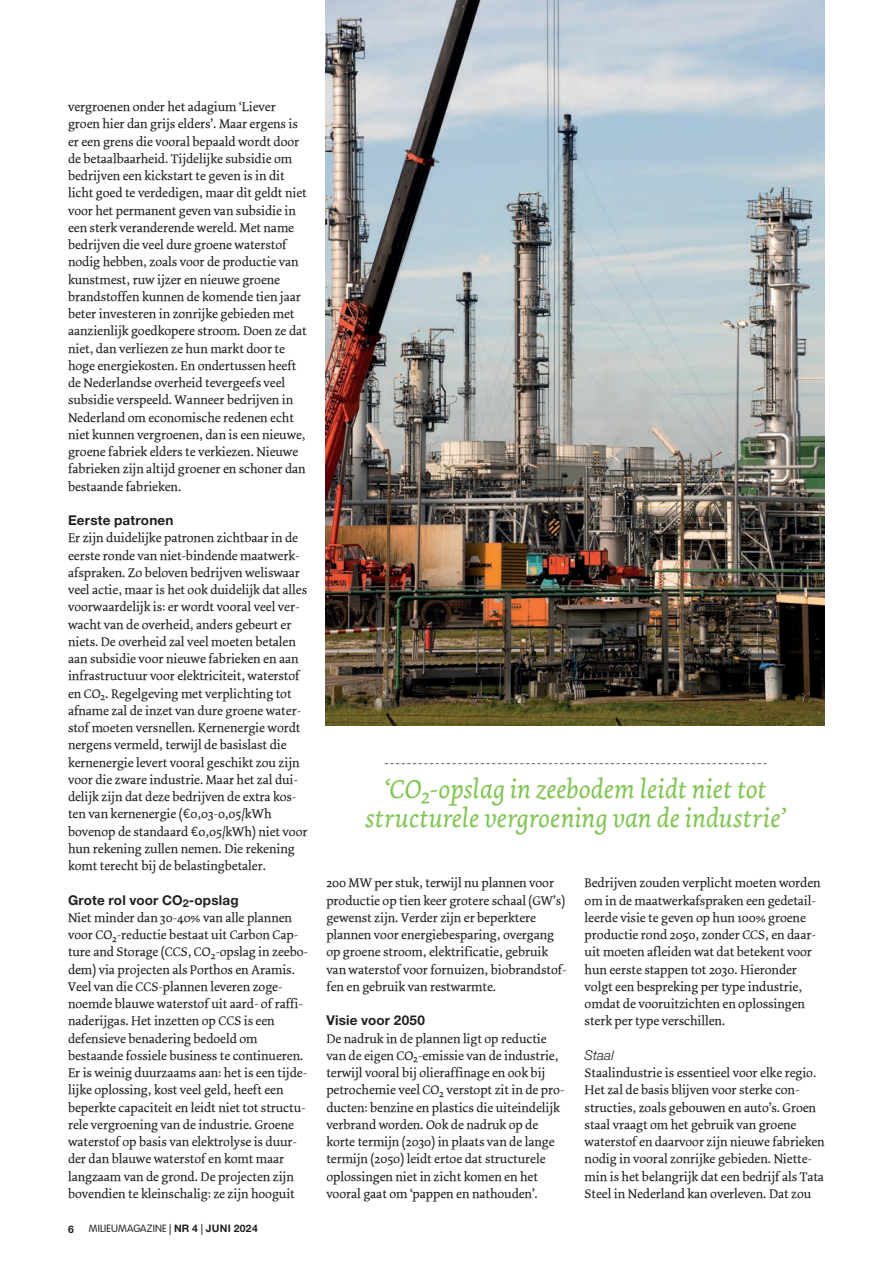
<style>
.page{position:relative;width:893px;height:1263px;background:#fff}
.page>*{position:absolute;margin:0;border:0;box-sizing:border-box;transform-origin:0 0}
.t1{font:italic 27px/28.5px "Dolly";color:#83c555;text-align:center}
.t2{font:700 13.5px "Helvetica Neue LT Std";letter-spacing:.015em;color:#231f20}
.t3{font:italic 300 13.5px "Helvetica Neue LT Std";letter-spacing:.005em;color:#231f20}
.t4{font:13.2px/17.2px "Dolly Roman";letter-spacing:-.005em;color:#231f20}
.t5{font:700 10.5px "Helvetica Neue LT Std";color:#231f20}
.t6{font:300 10.35px "VAG Rounded Std";letter-spacing:.02em;color:#231f20}
.s1{font-family:"Gotham Narrow"}
.s2{font-family:"Helvetica Neue LT Std";font-weight:700}
</style>
<div class="page">
<svg style="left:385px;top:763px;width:382px;height:1px"></svg>
<img style="left:326px;top:0;width:499px;height:726px">
<p class="t4" style="left:68px;top:98px;width:240px">vergroenen onder het adagium ‘Liever groen hier dan grijs elders’. Maar ergens is er een grens die vooral bepaald wordt door de betaalbaarheid. Tijdelijke subsidie om bedrijven een kickstart te geven is in dit licht goed te verdedigen, maar dit geldt niet voor het permanent geven van subsidie in een sterk veranderende wereld. Met name bedrijven die veel dure groene waterstof nodig hebben, zoals voor de productie van kunstmest, ruw ijzer en nieuwe groene brandstoffen kunnen de komende tien jaar beter investeren in zonrijke gebieden met aanzienlijk goedkopere stroom. Doen ze dat niet, dan verliezen ze hun markt door te hoge energiekosten. En ondertussen heeft de Nederlandse overheid tevergeefs veel subsidie verspeeld. Wanneer bedrijven in Nederland om economische redenen echt niet kunnen vergroenen, dan is een nieuwe, groene fabriek elders te verkiezen. Nieuwe fabrieken zijn altijd groener en schoner dan bestaande fabrieken.</p>
<p class="t2" style="left:68px;top:512px;width:107px">Eerste patronen</p>
<p class="t4" style="left:68px;top:530px;width:241px">Er zijn duidelijke patronen zichtbaar in de eerste ronde van niet-bindende maatwerk&shy;afspraken. Zo beloven bedrijven weliswaar veel actie, maar is het ook duidelijk dat alles voorwaardelijk is: er wordt vooral veel ver&shy;wacht van de overheid, anders gebeurt er niets. De overheid zal veel moeten betalen aan subsidie voor nieuwe fabrieken en aan infrastructuur voor elektriciteit, waterstof en CO<sub>2</sub>. Regelgeving met verplichting tot afname zal de inzet van dure groene water&shy;stof moeten versnellen. Kernenergie wordt nergens vermeld, terwijl de basislast die kernenergie levert vooral geschikt zou zijn voor die zware industrie. Maar het zal dui&shy;delijk zijn dat deze bedrijven de extra kos&shy;ten van kernenergie (<span class="s1">€</span>0,03-0,05/kWh bovenop de standaard <span class="s1">€</span>0,05/kWh) niet voor hun rekening zullen nemen. Die rekening komt terecht bij de belastingbetaler.</p>
<p class="t2" style="left:68px;top:891px;width:172px">Grote rol voor CO<sub>2</sub>-opslag</p>
<p class="t4" style="left:68px;top:909px;width:241px">Niet minder dan 30-40% van alle plannen voor CO<sub>2</sub>-reductie bestaat uit Carbon Cap&shy;ture and Storage (CCS, CO<sub>2</sub>-opslag in zeebo&shy;dem) via projecten als Porthos en Aramis.<br>Veel van die CCS-plannen leveren zoge&shy;noemde blauwe waterstof uit aard- of raffi&shy;naderijgas. Het inzetten op CCS is een defensieve benadering bedoeld om bestaande fossiele business te continueren.<br>Er is weinig duurzaams aan: het is een tijde&shy;lijke oplossing, kost veel geld, heeft een beperkte capaciteit en leidt niet tot structu&shy;rele vergroening van de industrie. Groene waterstof op basis van elektrolyse is duur&shy;der dan blauwe waterstof en komt maar langzaam van de grond. De projecten zijn bovendien te kleinschalig: ze zijn hooguit</p>
<p class="t5" style="left:68px;top:1222px;width:7px">6</p>
<p class="t6" style="left:89px;top:1223px;width:170px">MILIEUMAGAZINE | <span class="s2">NR 4</span> | <span class="s2">JUNI 2024</span></p>
<h1 class="t1" style="left:365px;top:775px;width:422px">‘CO<sub>2</sub>-opslag in zeebodem leidt niet tot structurele vergroening van de industrie’</h1>
<p class="t4" style="left:326px;top:875px;width:242px">200 MW per stuk, terwijl nu plannen voor productie op tien keer grotere schaal (GW’s) gewenst zijn. Verder zijn er beperktere plannen voor energiebesparing, overgang op groene stroom, elektrificatie, gebruik van waterstof voor fornuizen, biobrandstof&shy;fen en gebruik van restwarmte.</p>
<p class="t2" style="left:326px;top:1012px;width:100px">Visie voor 2050</p>
<p class="t4" style="left:326px;top:1030px;width:240px">De nadruk in de plannen ligt op reductie van de eigen CO<sub>2</sub>-emissie van de industrie, terwijl vooral bij olieraffinage en ook bij petrochemie veel CO<sub>2</sub> verstopt zit in de pro&shy;ducten: benzine en plastics die uiteindelijk verbrand worden. Ook de nadruk op de korte termijn (2030) in plaats van de lange termijn (2050) leidt ertoe dat structurele oplossingen niet in zicht komen en het vooral gaat om ‘pappen en nathouden’.</p>
<p class="t4" style="left:585px;top:875px;width:238px">Bedrijven zouden verplicht moeten worden om in de maatwerkafspraken een gedetail&shy;leerde visie te geven op hun 100% groene productie rond 2050, zonder CCS, en daar&shy;uit moeten afleiden wat dat betekent voor hun eerste stappen tot 2030. Hieronder volgt een bespreking per type industrie, omdat de vooruitzichten en oplossingen sterk per type verschillen.</p>
<p class="t3" style="left:585px;top:1047px;width:31px">Staal</p>
<p class="t4" style="left:585px;top:1064px;width:242px">Staalindustrie is essentieel voor elke regio.<br>Het zal de basis blijven voor sterke con&shy;structies, zoals gebouwen en auto’s. Groen staal vraagt om het gebruik van groene waterstof en daarvoor zijn nieuwe fabrieken nodig in vooral zonrijke gebieden. Niette&shy;min is het belangrijk dat een bedrijf als Tata Steel in Nederland kan overleven. Dat zou</p>
</div>
